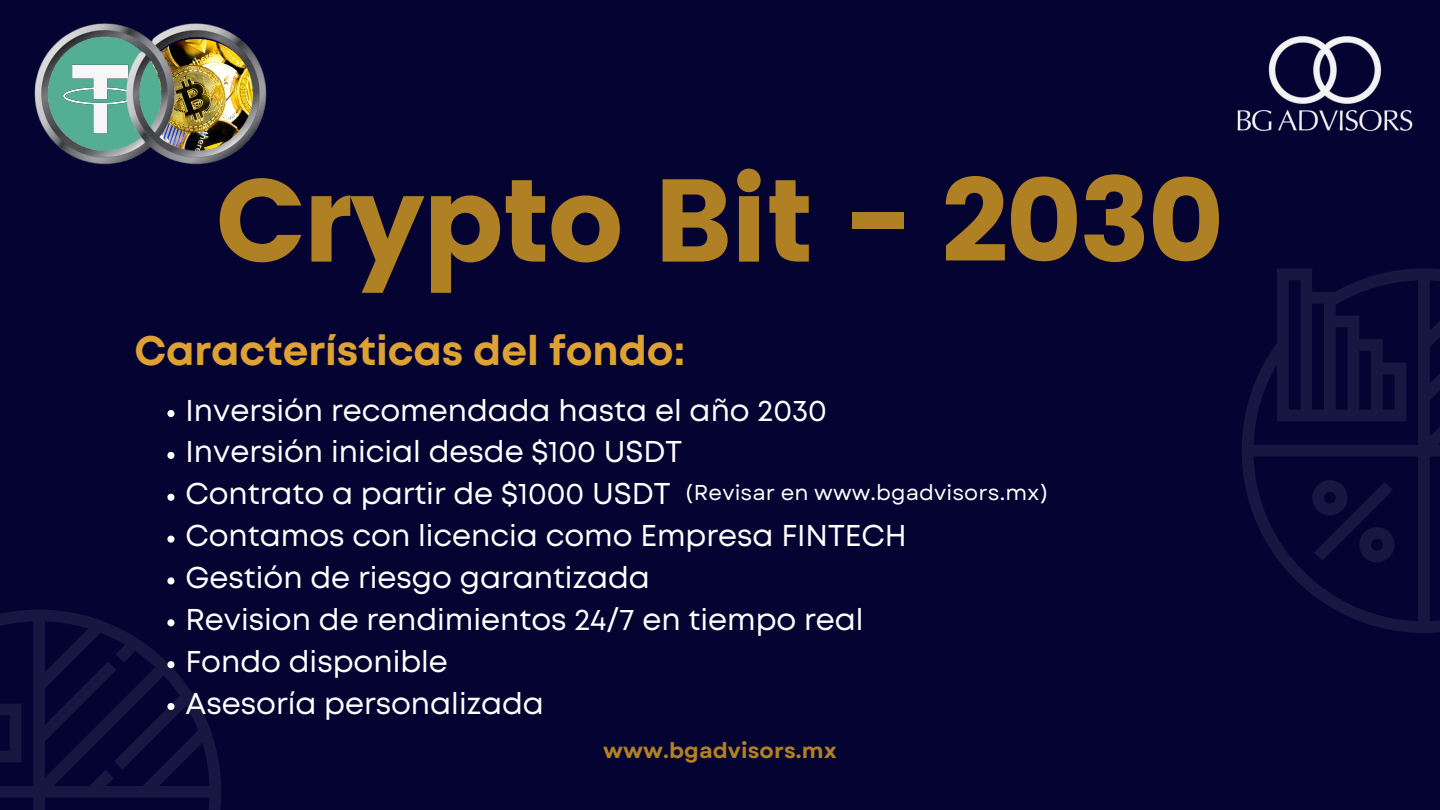
<style>
.page{position:relative;width:1440px;height:810px;background:#040332}
.page>*{position:absolute;margin:0;border:0;box-sizing:border-box;transform-origin:0 0}
.t1{font:117.3px "Poppins";letter-spacing:-.025em;color:#b08024}
.t2{font:700 41.1px "Mont";color:#dda233}
.t3{font:30.1px "Mont";color:#fff}
.t4{font:21.5px "Garet";letter-spacing:.005em;color:#fff}
.t5{font:700 21.5px "Garet";letter-spacing:.005em;color:#b08024}
</style>
<div class="page">
<img style="left:34px;top:23px;width:233px;height:142px">
<img style="left:1237px;top:36px;width:176px;height:95px">
<svg style="left:167px;top:410px;width:7px;height:7px"></svg>
<svg style="left:167px;top:452px;width:7px;height:7px"></svg>
<svg style="left:167px;top:494px;width:7px;height:7px"></svg>
<svg style="left:167px;top:536px;width:7px;height:7px"></svg>
<svg style="left:167px;top:577px;width:7px;height:7px"></svg>
<svg style="left:0;top:610px;width:221px;height:200px"></svg>
<svg style="left:1242px;top:269px;width:198px;height:364px"></svg>
<svg style="left:1312px;top:480px;width:83px;height:82px"></svg>
<p class="t1" style="left:216px;top:153px;width:1010px">Crypto Bit - 2030</p>
<p class="t2" style="left:134px;top:335px;width:552px">Características del fondo:</p>
<h2 class="t3" style="left:186px;top:399px;width:643px">Inversión recomendada hasta el año 2030</h2>
<p class="t3" style="left:186px;top:441px;width:498px">Inversión inicial desde $100 USDT</p>
<p class="t3" style="left:186px;top:483px;width:487px">Contrato a partir de $1000 USDT</p>
<p class="t3" style="left:186px;top:524px;width:723px">Contamos con licencia como Empresa FINTECH</p>
<p class="t3" style="left:186px;top:566px;width:466px">Gestión de riesgo garantizada</p>
<p class="t3" style="left:186px;top:608px;width:680px">Revision de rendimientos 24/7 en tiempo real</p>
<p class="t3" style="left:186px;top:650px;width:264px">Fondo disponible</p>
<p class="t3" style="left:186px;top:692px;width:360px">Asesoría personalizada</p>
<p class="t4" style="left:685px;top:477px;width:366px">(Revisar en www.bgadvisors.mx)</p>
<h1 class="t5" style="left:603px;top:735px;width:235px">www.bgadvisors.mx</h1>
</div>
